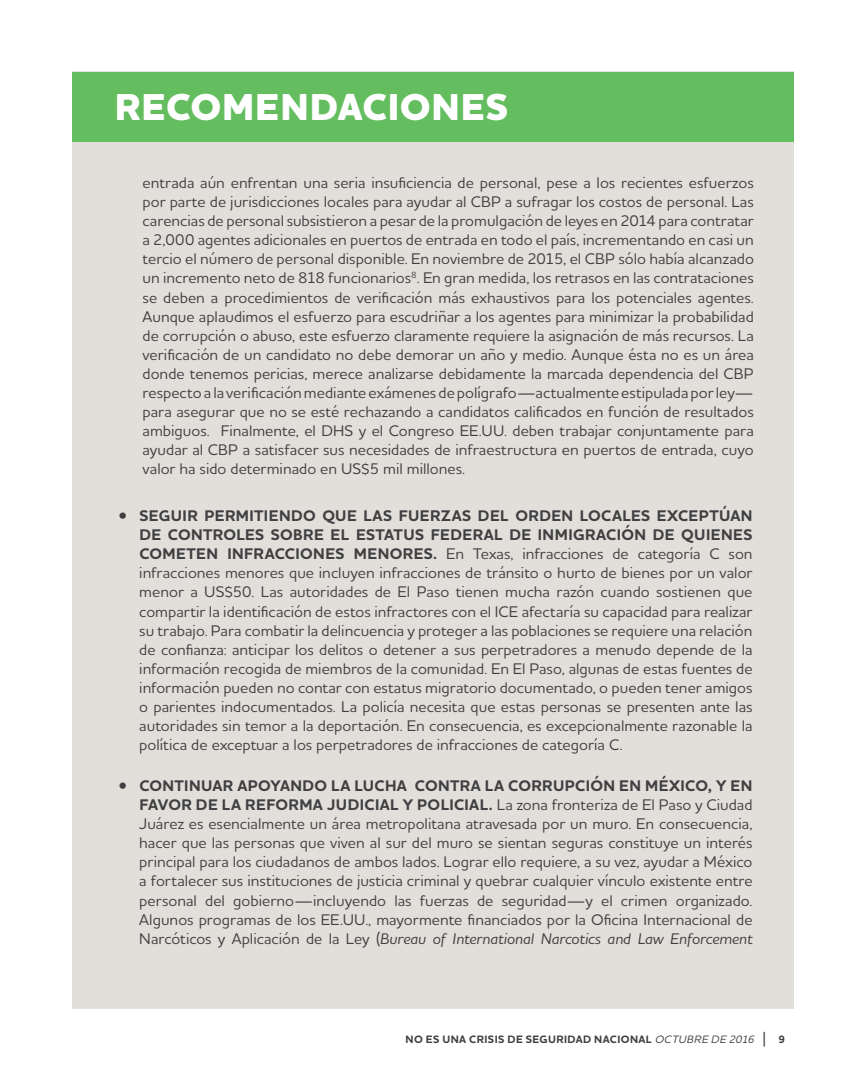
<style>
.page{position:relative;width:866px;height:1080px;background:#fff}
.page>*{position:absolute;margin:0;border:0;box-sizing:border-box;transform-origin:0 0}
.t1{font:800 38.25px "Houschka Alt Pro";letter-spacing:.015em;color:#fff}
.t2{font:500 15.75px/19px "Houschka Alt Pro";color:#404042;text-align:justify}
.t3{font:700 10.95px "Houschka Alt Pro";letter-spacing:.035em;color:#404042}
.s1{font-weight:700}
.s2{font-style:italic}
.s3{font-weight:500;font-style:italic}
.s4{font-weight:500;font-size:16.35px}
</style>
<div class="page">
<div style="left:72px;top:72px;width:721px;height:936px;background:#e2dfdb"></div>
<div style="left:72px;top:72px;width:721px;height:69px;background:#64bd5f"></div>
<h1 class="t1" style="left:115px;top:85px;width:395px">RECOMENDACIONES</h1>
<p class="t2" style="left:142px;top:174px;width:612px">entrada aún enfrentan una seria insuficiencia de personal, pese a los recientes esfuerzos por parte de jurisdicciones locales para ayudar al CBP a sufragar los costos de personal. Las carencias de personal subsistieron a pesar de la promulgación de leyes en 2014 para contratar a 2,000 agentes adicionales en puertos de entrada en todo el país, incrementando en casi un tercio el número de personal disponible. En noviembre de 2015, el CBP sólo había alcanzado un incremento neto de 818 funcionarios<sup>8</sup>. En gran medida, los retrasos en las contrataciones se deben a procedimientos de verificación más exhaustivos para los potenciales agentes.<br>Aunque aplaudimos el esfuerzo para escudriñar a los agentes para minimizar la probabilidad de corrupción o abuso, este esfuerzo claramente requiere la asignación de más recursos. La verificación de un candidato no debe demorar un año y medio. Aunque ésta no es un área donde tenemos pericias, merece analizarse debidamente la marcada dependencia del CBP respecto a la verificación mediante exámenes de polígrafo—actualmente estipulada por ley— para asegurar que no se esté rechazando a candidatos calificados en función de resultados ambiguos. Finalmente, el DHS y el Congreso EE.UU. deben trabajar conjuntamente para ayudar al CBP a satisfacer sus necesidades de infraestructura en puertos de entrada, cuyo valor ha sido determinado en US$5 mil millones.</p>
<p class="t2" style="left:139px;top:507px;width:614px;text-indent:-20px">• <span class="s1">SEGUIR PERMITIENDO QUE LAS FUERZAS DEL ORDEN LOCALES EXCEPTÚAN DE CONTROLES SOBRE EL ESTATUS FEDERAL DE INMIGRACIÓN DE QUIENES COMETEN INFRACCIONES MENORES.</span> En Texas, infracciones de categoría C son infracciones menores que incluyen infracciones de tránsito o hurto de bienes por un valor menor a US$50. Las autoridades de El Paso tienen mucha razón cuando sostienen que compartir la identificación de estos infractores con el ICE afectaría su capacidad para realizar su trabajo. Para combatir la delincuencia y proteger a las poblaciones se requiere una relación de confianza: anticipar los delitos o detener a sus perpetradores a menudo depende de la información recogida de miembros de la comunidad. En El Paso, algunas de estas fuentes de información pueden no contar con estatus migratorio documentado, o pueden tener amigos o parientes indocumentados. La policía necesita que estas personas se presenten ante las autoridades sin temor a la deportación. En consecuencia, es excepcionalmente razonable la política de exceptuar a los perpetradores de infracciones de categoría C.</p>
<p class="t2" style="left:139px;top:777px;width:614px;text-indent:-20px">• <span class="s1">CONTINUAR APOYANDO LA LUCHA CONTRA LA CORRUPCIÓN EN MÉXICO, Y EN FAVOR DE LA REFORMA JUDICIAL Y POLICIAL.</span> La zona fronteriza de El Paso y Ciudad Juárez es esencialmente un área metropolitana atravesada por un muro. En consecuencia, hacer que las personas que viven al sur del muro se sientan seguras constituye un interés principal para los ciudadanos de ambos lados. Lograr ello requiere, a su vez, ayudar a México a fortalecer sus instituciones de justicia criminal y quebrar cualquier vínculo existente entre personal del gobierno—incluyendo las fuerzas de seguridad—y el crimen organizado.<br>Algunos programas de los EE.UU., mayormente financiados por la Oficina Internacional de Narcóticos y Aplicación de la Ley (<span class="s2">Bureau of International Narcotics and Law Enforcement</span></p>
<p class="t3" style="left:405px;top:1033px;width:381px">NO ES UNA CRISIS DE SEGURIDAD NACIONAL <span class="s3">OCTUBRE DE 2016</span> <span class="s4">|</span> 9</p>
</div>
